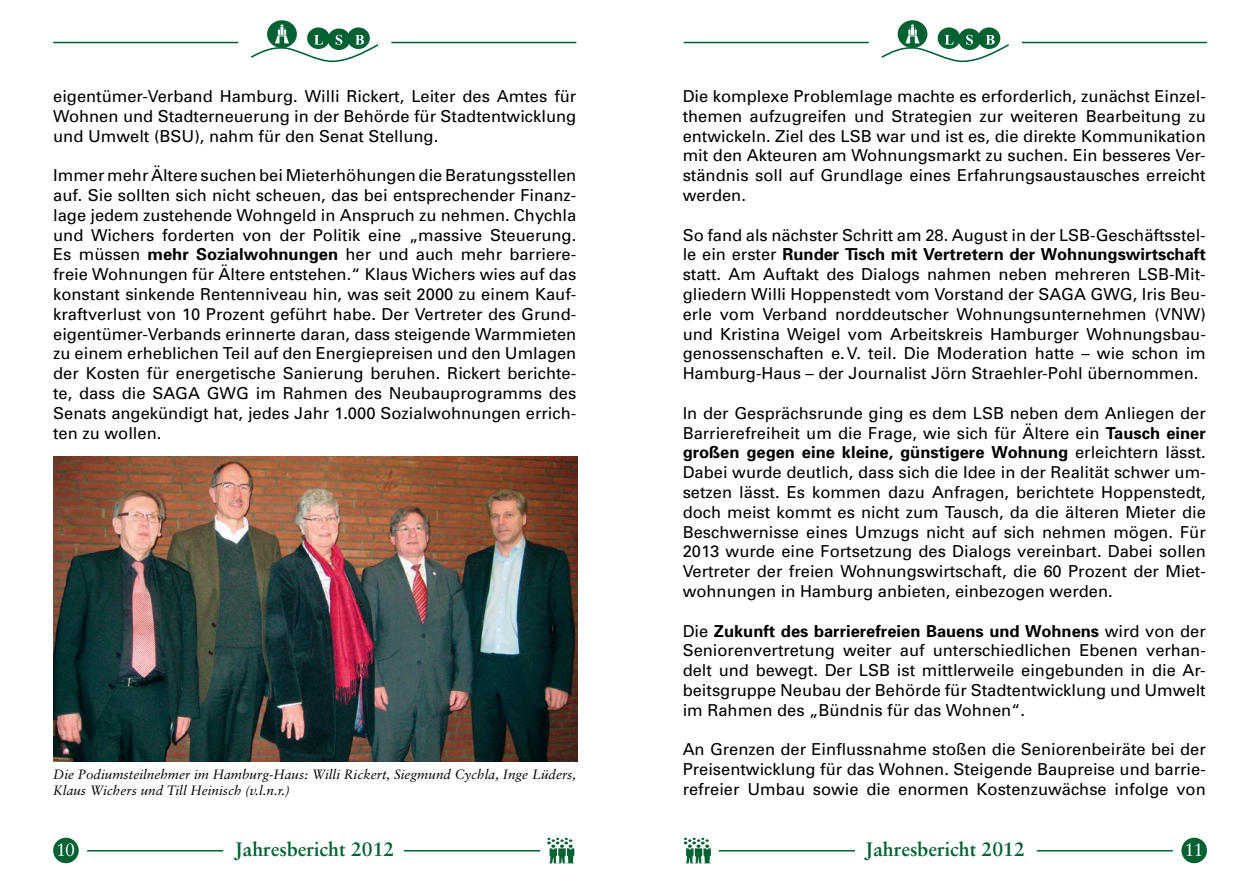
<style>
.page{position:relative;width:1259px;height:893px;background:#fff}
.page>*{position:absolute;margin:0;border:0;box-sizing:border-box;transform-origin:0 0}
.t1{font:700 19.5px "Sabon";color:#006233}
.t2{font:18px "Sabon";color:#fff}
.t3{font:16.5px/19.8px "Univers";color:#000;text-align:justify}
.t4{font:italic 13.5px/16.2px "Sabon";color:#000}
.s1{font-weight:700}
</style>
<div class="page">
<hr style="left:87px;top:850px;width:136px;height:1px;background:#006233">
<hr style="left:404px;top:850px;width:136px;height:1px;background:#006233">
<div style="left:53px;top:838px;width:26px;height:25px;background:#006233;border-radius:50%"></div>
<svg style="left:547px;top:838px;width:27px;height:25px"></svg>
<svg style="left:897px;top:20px;width:30px;height:28px"></svg>
<svg style="left:881px;top:24px;width:128px;height:38px"></svg>
<hr style="left:684px;top:42px;width:184px;height:1px;background:#006233">
<hr style="left:1022px;top:42px;width:184px;height:1px;background:#006233">
<hr style="left:719px;top:850px;width:136px;height:1px;background:#006233">
<hr style="left:1036px;top:850px;width:136px;height:1px;background:#006233">
<div style="left:1181px;top:838px;width:26px;height:25px;background:#006233;border-radius:50%"></div>
<svg style="left:684px;top:838px;width:27px;height:25px"></svg>
<svg style="left:267px;top:20px;width:30px;height:28px"></svg>
<svg style="left:251px;top:24px;width:127px;height:38px"></svg>
<hr style="left:53px;top:42px;width:185px;height:1px;background:#006233">
<hr style="left:391px;top:42px;width:185px;height:1px;background:#006233">
<img style="left:53px;top:456px;width:524px;height:306px">
<p class="t3" style="left:53px;top:86px;width:525px">eigentümer-Verband Hamburg. Willi Rickert, Leiter des Amtes für Wohnen und Stadterneuerung in der Behörde für Stadtentwicklung und Umwelt (BSU), nahm für den Senat Stellung.</p>
<p class="t3" style="left:53px;top:165px;width:525px">Immer mehr Ältere suchen bei Mieterhöhungen die Beratungsstellen auf. Sie sollten sich nicht scheuen, das bei entsprechender Finanz&shy;lage jedem zustehende Wohngeld in Anspruch zu nehmen. Chychla und Wichers forderten von der Politik eine „massive Steuerung.<br>Es müssen <span class="s1">mehr Sozialwohnungen</span> her und auch mehr barriere&shy;freie Wohnungen für Ältere entstehen.“ Klaus Wichers wies auf das konstant sinkende Rentenniveau hin, was seit 2000 zu einem Kauf&shy;kraftverlust von 10 Prozent geführt habe. Der Vertreter des Grund&shy;eigentümer-Verbands erinnerte daran, dass steigende Warmmieten zu einem erheblichen Teil auf den Energiepreisen und den Umlagen der Kosten für energetische Sanierung beruhen. Rickert berichte&shy;te, dass die SAGA GWG im Rahmen des Neubauprogramms des Senats angekündigt hat, jedes Jahr 1.000 Sozialwohnungen errich&shy;ten zu wollen.</p>
<p class="t4" style="left:53px;top:766px;width:524px">Die Podiumsteilnehmer im Hamburg-Haus: Willi Rickert, Siegmund Cychla, Inge Lüders,<br>Klaus Wichers und Till Heinisch (v.l.n.r.)</p>
<p class="t3" style="left:682px;top:86px;width:525px">Die komplexe Problemlage machte es erforderlich, zunächst Einzel&shy;themen aufzugreifen und Strategien zur weiteren Bearbeitung zu entwickeln. Ziel des LSB war und ist es, die direkte Kommunikation mit den Akteuren am Wohnungsmarkt zu suchen. Ein besseres Ver&shy;ständnis soll auf Grundlage eines Erfahrungsaustausches erreicht werden.</p>
<p class="t3" style="left:682px;top:224px;width:525px">So fand als nächster Schritt am 28. August in der LSB-Geschäftsstel&shy;le ein erster <span class="s1">Runder Tisch mit Vertretern der Wohnungswirtschaft </span>statt. Am Auftakt des Dialogs nahmen neben mehreren LSB-Mit&shy;gliedern Willi Hoppenstedt vom Vorstand der SAGA GWG, Iris Beu&shy;erle vom Verband norddeutscher Wohnungsunternehmen (VNW) und Kristina Weigel vom Arbeitskreis Hamburger Wohnungsbau&shy;genossenschaften e.V. teil. Die Moderation hatte – wie schon im Hamburg-Haus – der Journalist Jörn Straehler-Pohl übernommen.</p>
<p class="t3" style="left:682px;top:403px;width:525px">In der Gesprächsrunde ging es dem LSB neben dem Anliegen der Barrierefreiheit um die Frage, wie sich für Ältere ein <span class="s1">Tausch einer großen gegen eine kleine, günstigere Wohnung</span> erleichtern lässt.<br>Dabei wurde deutlich, dass sich die Idee in der Realität schwer um&shy;setzen lässt. Es kommen dazu Anfragen, berichtete Hoppenstedt, doch meist kommt es nicht zum Tausch, da die älteren Mieter die Beschwernisse eines Umzugs nicht auf sich nehmen mögen. Für 2013 wurde eine Fortsetzung des Dialogs vereinbart. Dabei sollen Vertreter der freien Wohnungswirtschaft, die 60 Prozent der Miet&shy;wohnungen in Hamburg anbieten, einbezogen werden.</p>
<p class="t3" style="left:682px;top:620px;width:525px">Die <span class="s1">Zukunft des barrierefreien Bauens und Wohnens</span> wird von der Seniorenvertretung weiter auf unterschiedlichen Ebenen verhan&shy;delt und bewegt. Der LSB ist mittlerweile eingebunden in die Ar&shy;beitsgruppe Neubau der Behörde für Stadtentwicklung und Umwelt im Rahmen des „Bündnis für das Wohnen“.</p>
<p class="t3" style="left:682px;top:739px;width:525px">An Grenzen der Einflussnahme stoßen die Seniorenbeiräte bei der Preisentwicklung für das Wohnen. Steigende Baupreise und barrie&shy;refreier Umbau sowie die enormen Kostenzuwächse infolge von</p>
<p class="t2" style="left:56px;top:839px;width:21px">10</p>
<p class="t1" style="left:235px;top:837px;width:161px">Jahresbericht 2012</p>
<p class="t1" style="left:865px;top:837px;width:161px">Jahresbericht 2012</p>
<p class="t2" style="left:1184px;top:839px;width:21px">11</p>
</div>
